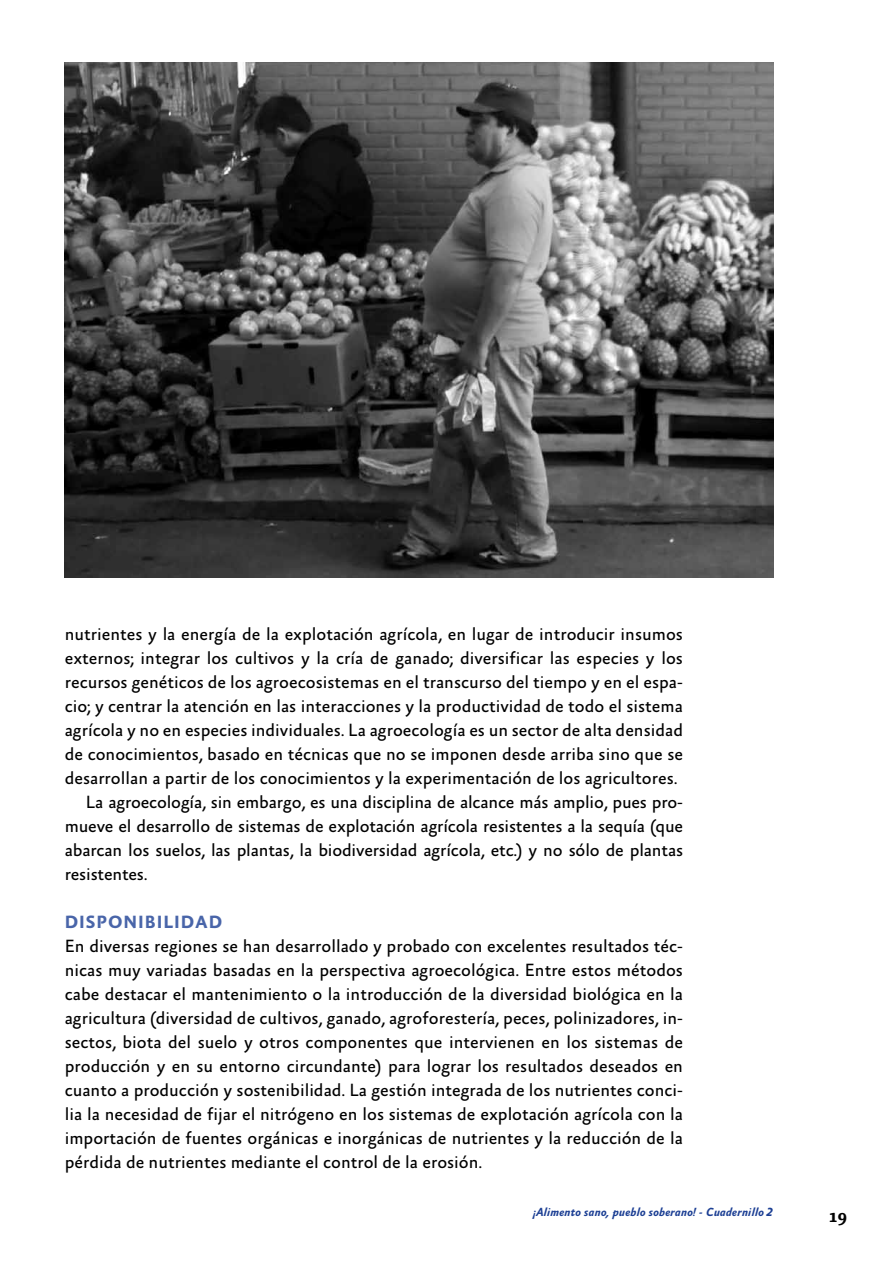
<style>
.page{position:relative;width:893px;height:1263px;background:#fff}
.page>*{position:absolute;margin:0;border:0;box-sizing:border-box;transform-origin:0 0}
.t1{font:18px/24px "Absara Sans";color:#000;text-align:justify}
.t2{font:700 18px "Absara Sans TF";letter-spacing:.05em;color:#4965a9}
.t3{font:700 18px "Absara";color:#000}
.t4{font:italic 700 12px "Absara Sans TF";color:#1c3f94}
</style>
<div class="page">
<img style="left:65px;top:63px;width:709px;height:514px">
<p class="t1" style="left:65px;top:623px;width:620px">nutrientes y la energía de la explotación agrícola, en lugar de introducir insumos</p>
<p class="t1" style="left:65px;top:647px;width:620px">externos; integrar los cultivos y la cría de ganado; diversificar las especies y los</p>
<p class="t1" style="left:65px;top:671px;width:620px">recursos genéticos de los agroecosistemas en el transcurso del tiempo y en el espa-</p>
<p class="t1" style="left:65px;top:695px;width:620px">cio; y centrar la atención en las interacciones y la productividad de todo el sistema</p>
<p class="t1" style="left:65px;top:719px;width:620px">agrícola y no en especies individuales. La agroecología es un sector de alta densidad</p>
<p class="t1" style="left:65px;top:743px;width:620px">de conocimientos, basado en técnicas que no se imponen desde arriba sino que se</p>
<p class="t1" style="left:65px;top:767px;width:614px">desarrollan a partir de los conocimientos y la experimentación de los agricultores.</p>
<p class="t1" style="left:86px;top:791px;width:598px">La agroecología, sin embargo, es una disciplina de alcance más amplio, pues pro-</p>
<p class="t1" style="left:65px;top:815px;width:620px">mueve el desarrollo de sistemas de explotación agrícola resistentes a la sequía (que</p>
<p class="t1" style="left:65px;top:839px;width:620px">abarcan los suelos, las plantas, la biodiversidad agrícola, etc.) y no sólo de plantas</p>
<p class="t1" style="left:65px;top:863px;width:84px">resistentes.</p>
<p class="t2" style="left:65px;top:912px;width:131px">DISPONIBILIDAD</p>
<p class="t1" style="left:65px;top:935px;width:620px">En diversas regiones se han desarrollado y probado con excelentes resultados téc&shy;nicas muy variadas basadas en la perspectiva agroecológica. Entre estos métodos cabe destacar el mantenimiento o la introducción de la diversidad biológica en la agricultura (diversidad de cultivos, ganado, agroforestería, peces, polinizadores, in&shy;sectos, biota del suelo y otros componentes que intervienen en los sistemas de producción y en su entorno circundante) para lograr los resultados deseados en cuanto a producción y sostenibilidad. La gestión integrada de los nutrientes conci&shy;lia la necesidad de fijar el nitrógeno en los sistemas de explotación agrícola con la importación de fuentes orgánicas e inorgánicas de nutrientes y la reducción de la pérdida de nutrientes mediante el control de la erosión.</p>
<p class="t4" style="left:533px;top:1206px;width:241px">¡Alimento sano, pueblo soberano! - Cuadernillo 2</p>
<p class="t3" style="left:828px;top:1205px;width:20px">19</p>
</div>
